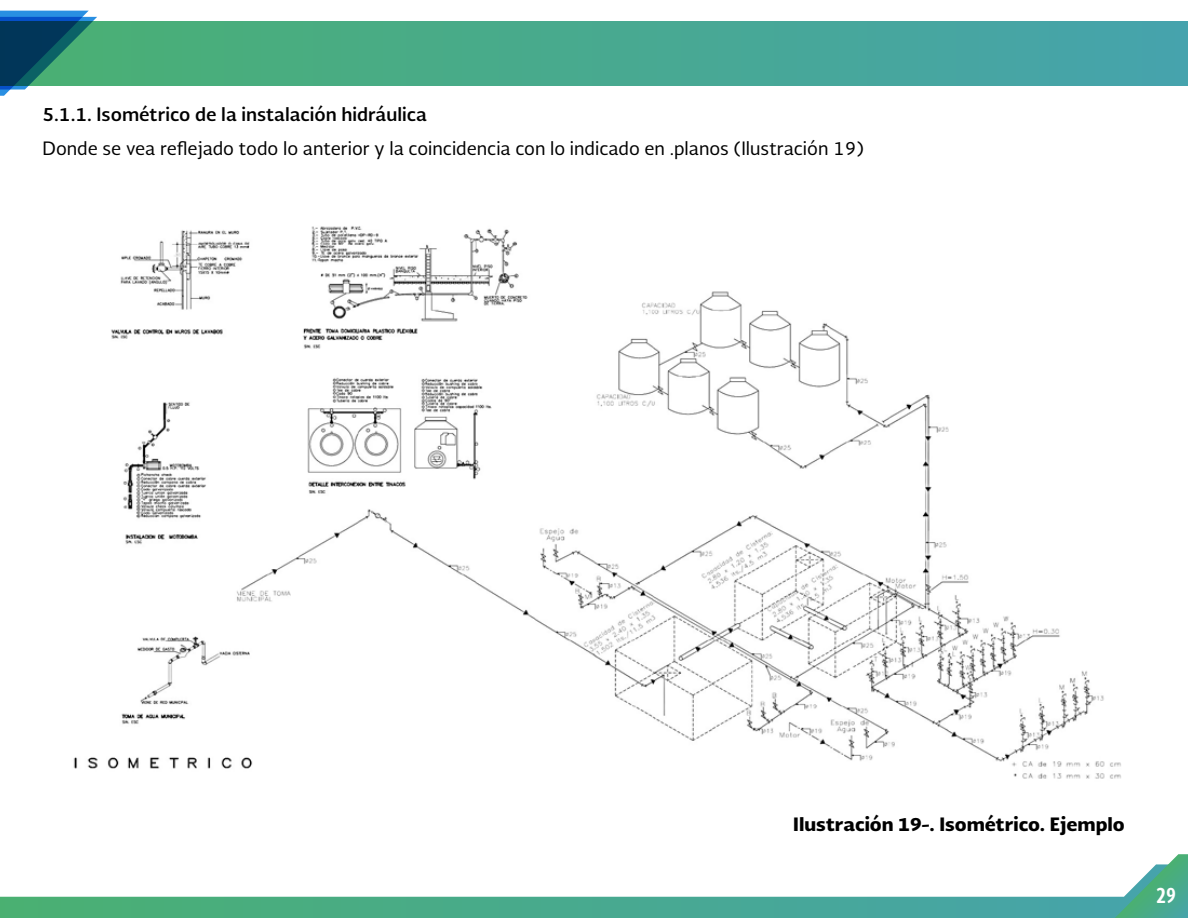
<style>
.page{position:relative;width:1188px;height:918px;background:#fff}
.page>*{position:absolute;margin:0;border:0;box-sizing:border-box;transform-origin:0 0}
.t1{font:700 21px "Soberana Sans Condensed";color:#fff}
.t2{font:18px "Soberana Sans";color:#000}
.t3{font:700 18px "Soberana Sans";color:#000}
.t4{font:900 18px "Soberana Sans";color:#000}
</style>
<div class="page">
<div style="left:0;top:22px;width:1188px;height:63px;background:linear-gradient(to right,#4ab071,#46a3ad)"></div>
<svg style="left:0;top:11px;width:97px;height:85px;background:#367c84"></svg>
<svg style="left:0;top:896px;width:1115px;height:22px;background:#4eac91"></svg>
<svg style="left:1115px;top:854px;width:73px;height:64px"></svg>
<img style="left:73px;top:226px;width:1048px;height:553px">
<p class="t3" style="left:43px;top:102px;width:386px">5.1.1. Isométrico de la instalación hidráulica</p>
<p class="t2" style="left:43px;top:136px;width:823px">Donde se vea reflejado todo lo anterior y la coincidencia con lo indicado en .planos (Ilustración 19)</p>
<p class="t4" style="left:793px;top:812px;width:333px">Ilustración 19-. Isométrico. Ejemplo</p>
<p class="t1" style="left:1156px;top:881px;width:21px">29</p>
</div>
